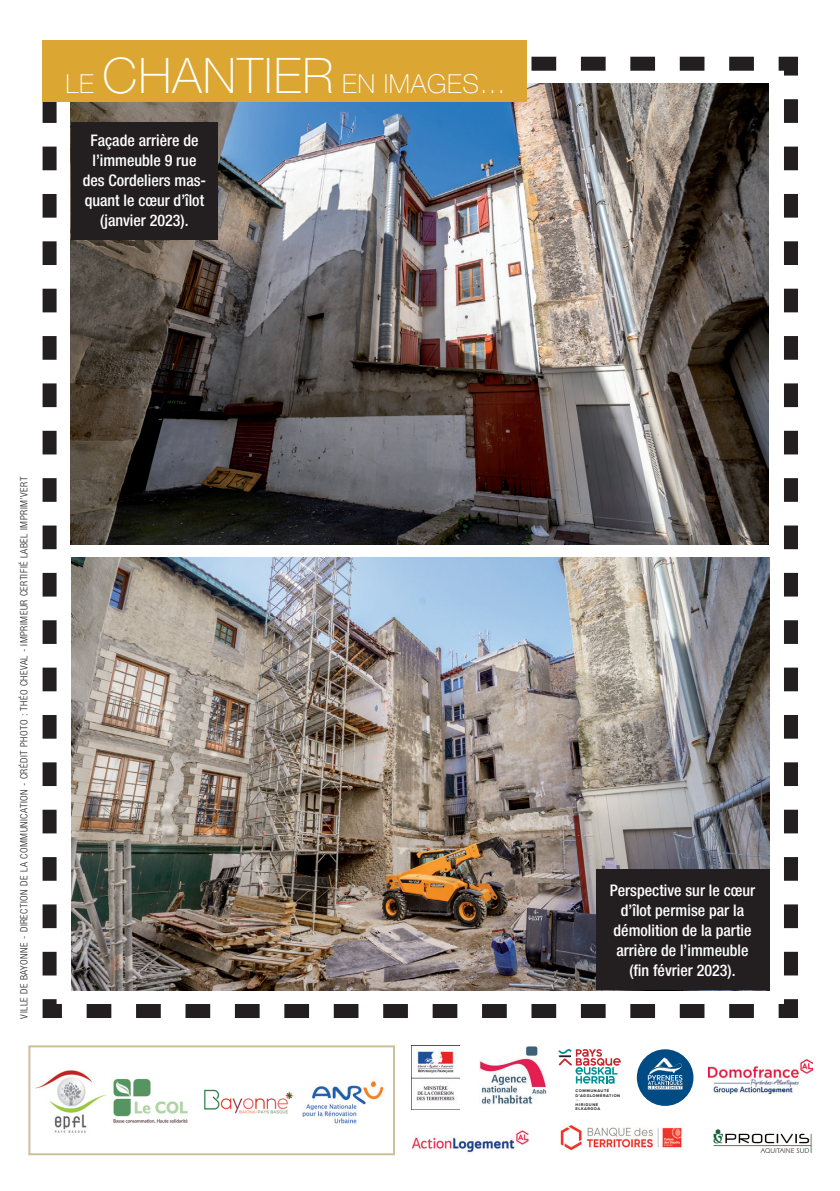
<style>
.page{position:relative;width:840px;height:1191px;background:#fff}
.page>*{position:absolute;margin:0;border:0;box-sizing:border-box;transform-origin:0 0}
.t1{font:100 26.2px "Helvetica Neue LT Std";letter-spacing:.025em;color:#fff}
.t2{font:500 condensed 16px/20px "Helvetica Neue LT Std";color:#fff;text-align:center}
.t3{font:300 condensed 10px "Helvetica Neue LT Std";letter-spacing:.05em;color:#231f20}
.t4{font:700 4px/4.6px "Proxima Nova";letter-spacing:.125em;color:#231f20}
.s1{font-size:49.2px}
</style>
<div class="page">
<img style="left:42px;top:50px;width:756px;height:968px">
<div style="left:71px;top:122px;width:147px;height:117px;background:#231f20"></div>
<div style="left:595px;top:869px;width:173px;height:121px;background:#231f20"></div>
<div style="left:42px;top:41px;width:484px;height:61px;background:#dba631"></div>
<img style="left:302px;top:1081px;width:82px;height:43px">
<img style="left:411px;top:1045px;width:48px;height:64px">
<img style="left:479px;top:1046px;width:68px;height:58px">
<img style="left:204px;top:1089px;width:89px;height:25px">
<img style="left:35px;top:1070px;width:72px;height:63px">
<img style="left:113px;top:1079px;width:75px;height:45px">
<img style="left:411px;top:1130px;width:118px;height:23px">
<img style="left:560px;top:1125px;width:122px;height:26px">
<img style="left:713px;top:1129px;width:99px;height:24px">
<div style="left:28px;top:1045px;width:367px;height:110px;border:2px solid #d0be9b"></div>
<img style="left:708px;top:1060px;width:104px;height:34px">
<svg style="left:558px;top:1049px;width:62px;height:34px"></svg>
<div style="left:636px;top:1049px;width:57px;height:57px;background:#004b84;border-radius:50%"></div>
<svg style="left:647px;top:1057px;width:35px;height:32px"></svg>
<p class="t1" style="left:65px;top:69px;width:441px">LE <span class="s1">CHANTIER</span> EN IMAGES…</p>
<p class="t2" style="left:83px;top:130px;width:125px">Façade arrière de l’immeuble 9 rue des Cordeliers mas&shy;quant le cœur d’îlot (janvier 2023).</p>
<p class="t3" style="left:18px;top:1018px;width:543px;rotate:-90deg">VILLE DE BAYONNE - DIRECTION DE LA COMMUNICATION - CRÉDIT PHOTO : THÉO CHEVAL - IMPRIMEUR CERTIFIÉ LABEL IMPRIM’VERT</p>
<p class="t2" style="left:609px;top:879px;width:147px">Perspective sur le cœur d’îlot permise par la démolition de la partie arrière de l’immeuble (fin février 2023).</p>
<p class="t4" style="left:575px;top:1088px;width:46px">COMMUNAUTÉ<br>D’AGGLOMÉRATION</p>
<p class="t4" style="left:575px;top:1102px;width:26px">HIRIGUNE<br>ELKARGOA</p>
</div>
